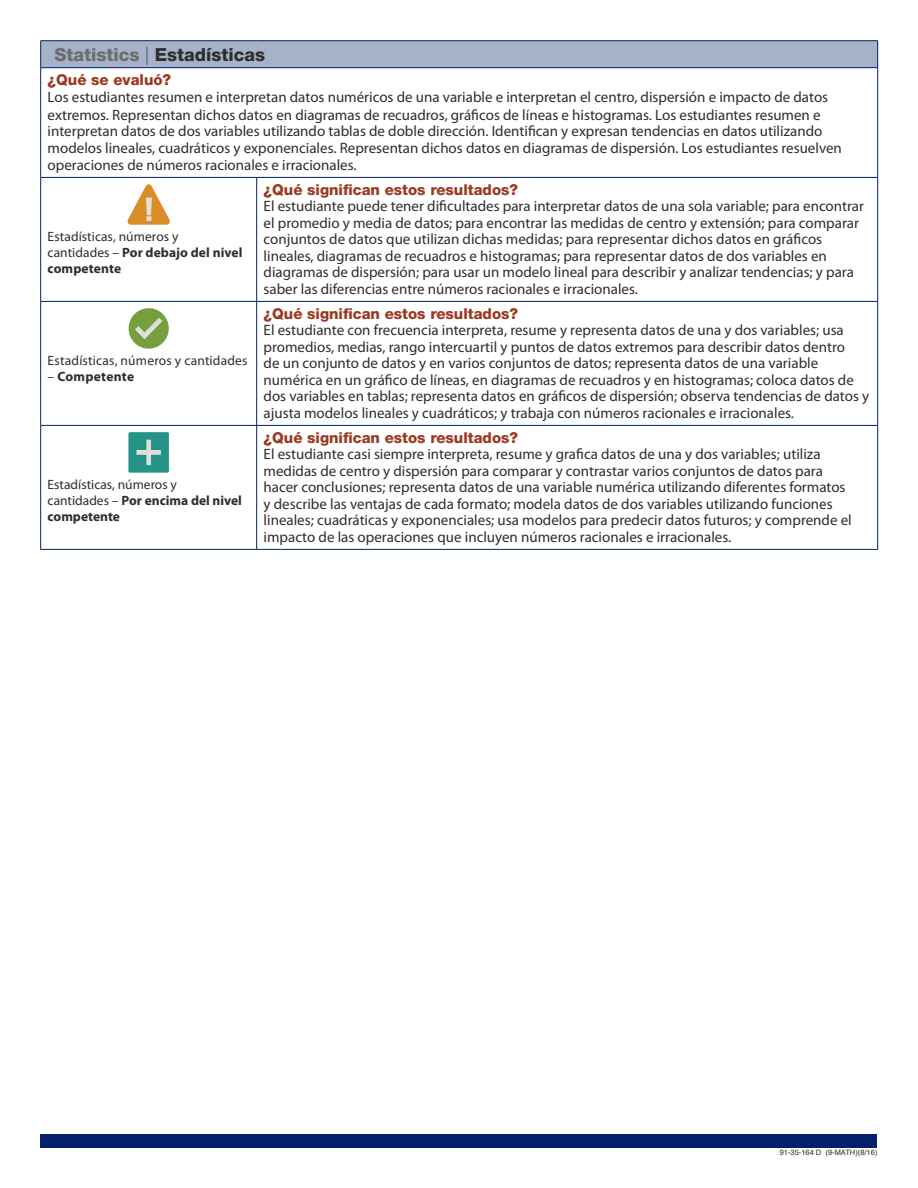
<style>
.page{position:relative;width:918px;height:1188px;background:#fff}
.page>*{position:absolute;margin:0;border:0;box-sizing:border-box;transform-origin:0 0}
.t1{font:800 18px "Helvetica Neue LT Std";color:#2f2d2c}
.t2{font:15px/16.5px "Myriad Pro";color:#2f2d2c}
.t3{font:800 15px "Helvetica Neue LT Std";color:#9a3820}
.t4{font:13.5px/16.2px "Myriad Pro";letter-spacing:.01em;color:#2f2d2c}
.t5{font:700 13.5px "Myriad Pro";letter-spacing:.02em;color:#2f2d2c}
.t6{font:7.5px "Helvetica";color:#2f2d2c}
.s1{color:#6c6d6b}
.s2{font-weight:100}
.s3{font-weight:700}
.s4{font-weight:400}
</style>
<div class="page">
<div style="left:40px;top:1134px;width:838px;height:14px;background:#022169"></div>
<div style="left:41px;top:41px;width:837px;height:27px;background:#a6b1ca"></div>
<hr style="left:40px;top:40px;width:217px;height:1px;background:#022169">
<svg style="left:40px;top:41px;width:1px;height:26px"></svg>
<hr style="left:257px;top:40px;width:621px;height:1px;background:#022169">
<svg style="left:877px;top:41px;width:1px;height:26px"></svg>
<hr style="left:40px;top:67px;width:217px;height:1px;background:#022169">
<hr style="left:40px;top:68px;width:1px;height:109px;background:#022169">
<hr style="left:257px;top:67px;width:621px;height:1px;background:#022169">
<hr style="left:877px;top:68px;width:1px;height:109px;background:#022169">
<hr style="left:40px;top:177px;width:217px;height:1px;background:#022169">
<hr style="left:40px;top:178px;width:1px;height:123px;background:#022169">
<hr style="left:257px;top:177px;width:621px;height:1px;background:#022169">
<hr style="left:256px;top:178px;width:1px;height:123px;background:#022169">
<hr style="left:877px;top:178px;width:1px;height:123px;background:#022169">
<hr style="left:40px;top:301px;width:217px;height:1px;background:#022169">
<hr style="left:40px;top:302px;width:1px;height:123px;background:#022169">
<hr style="left:257px;top:301px;width:621px;height:1px;background:#022169">
<hr style="left:256px;top:302px;width:1px;height:123px;background:#022169">
<hr style="left:877px;top:302px;width:1px;height:123px;background:#022169">
<hr style="left:40px;top:425px;width:217px;height:1px;background:#022169">
<hr style="left:40px;top:426px;width:1px;height:123px;background:#022169">
<hr style="left:257px;top:425px;width:621px;height:1px;background:#022169">
<hr style="left:256px;top:426px;width:1px;height:123px;background:#022169">
<hr style="left:877px;top:426px;width:1px;height:123px;background:#022169">
<hr style="left:40px;top:549px;width:217px;height:1px;background:#022169">
<hr style="left:257px;top:549px;width:621px;height:1px;background:#022169">
<svg style="left:128px;top:184px;width:42px;height:41px"></svg>
<div style="left:129px;top:308px;width:40px;height:41px;background:#769f3e;border-radius:50%"></div>
<svg style="left:135px;top:318px;width:27px;height:21px"></svg>
<div style="left:128px;top:432px;width:41px;height:41px;background:#259487"></div>
<svg style="left:137px;top:440px;width:24px;height:25px"></svg>
<p class="t1" style="left:54px;top:43px;width:212px"><span class="s1">Statistics</span> <span class="s2">|</span> Estadísticas</p>
<p class="t3" style="left:48px;top:71px;width:125px">¿Qué se evaluó?</p>
<p class="t2" style="left:48px;top:89px;width:796px">Los estudiantes resumen e interpretan datos numéricos de una variable e interpretan el centro, dispersión e impacto de datos extremos. Representan dichos datos en diagramas de recuadros, gráficos de líneas e histogramas. Los estudiantes resumen e interpretan datos de dos variables utilizando tablas de doble dirección. Identifican y expresan tendencias en datos utilizando modelos lineales, cuadráticos y exponenciales. Representan dichos datos en diagramas de dispersión. Los estudiantes resuelven operaciones de números racionales e irracionales.</p>
<p class="t4" style="left:48px;top:228px;width:196px">Estadísticas, números y cantidades – <span class="s3">Por debajo del nivel competente</span></p>
<p class="t4" style="left:48px;top:352px;width:201px">Estadísticas, números y cantidades</p>
<p class="t5" style="left:48px;top:368px;width:88px"><span class="s4">–</span> Competente</p>
<p class="t4" style="left:48px;top:476px;width:196px">Estadísticas, números y<br>cantidades – <span class="s3">Por encima del nivel competente</span></p>
<p class="t3" style="left:264px;top:181px;width:256px">¿Qué significan estos resultados?</p>
<p class="t2" style="left:264px;top:198px;width:602px">El estudiante puede tener dificultades para interpretar datos de una sola variable; para encontrar el promedio y media de datos; para encontrar las medidas de centro y extensión; para comparar conjuntos de datos que utilizan dichas medidas; para representar dichos datos en gráficos lineales, diagramas de recuadros e histogramas; para representar datos de dos variables en diagramas de dispersión; para usar un modelo lineal para describir y analizar tendencias; y para saber las diferencias entre números racionales e irracionales.</p>
<p class="t3" style="left:264px;top:305px;width:256px">¿Qué significan estos resultados?</p>
<p class="t2" style="left:264px;top:322px;width:607px">El estudiante con frecuencia interpreta, resume y representa datos de una y dos variables; usa promedios, medias, rango intercuartil y puntos de datos extremos para describir datos dentro<br>de un conjunto de datos y en varios conjuntos de datos; representa datos de una variable numérica en un gráfico de líneas, en diagramas de recuadros y en histogramas; coloca datos de dos variables en tablas; representa datos en gráficos de dispersión; observa tendencias de datos y ajusta modelos lineales y cuadráticos; y trabaja con números racionales e irracionales.</p>
<p class="t3" style="left:264px;top:429px;width:256px">¿Qué significan estos resultados?</p>
<p class="t2" style="left:264px;top:446px;width:590px">El estudiante casi siempre interpreta, resume y grafica datos de una y dos variables; utiliza medidas de centro y dispersión para comparar y contrastar varios conjuntos de datos para hacer conclusiones; representa datos de una variable numérica utilizando diferentes formatos y describe las ventajas de cada formato; modela datos de dos variables utilizando funciones lineales; cuadráticas y exponenciales; usa modelos para predecir datos futuros; y comprende el impacto de las operaciones que incluyen números racionales e irracionales.</p>
<p class="t6" style="left:780px;top:1146px;width:99px">91-35-164 D (9-MATH)(8/16)</p>
</div>
